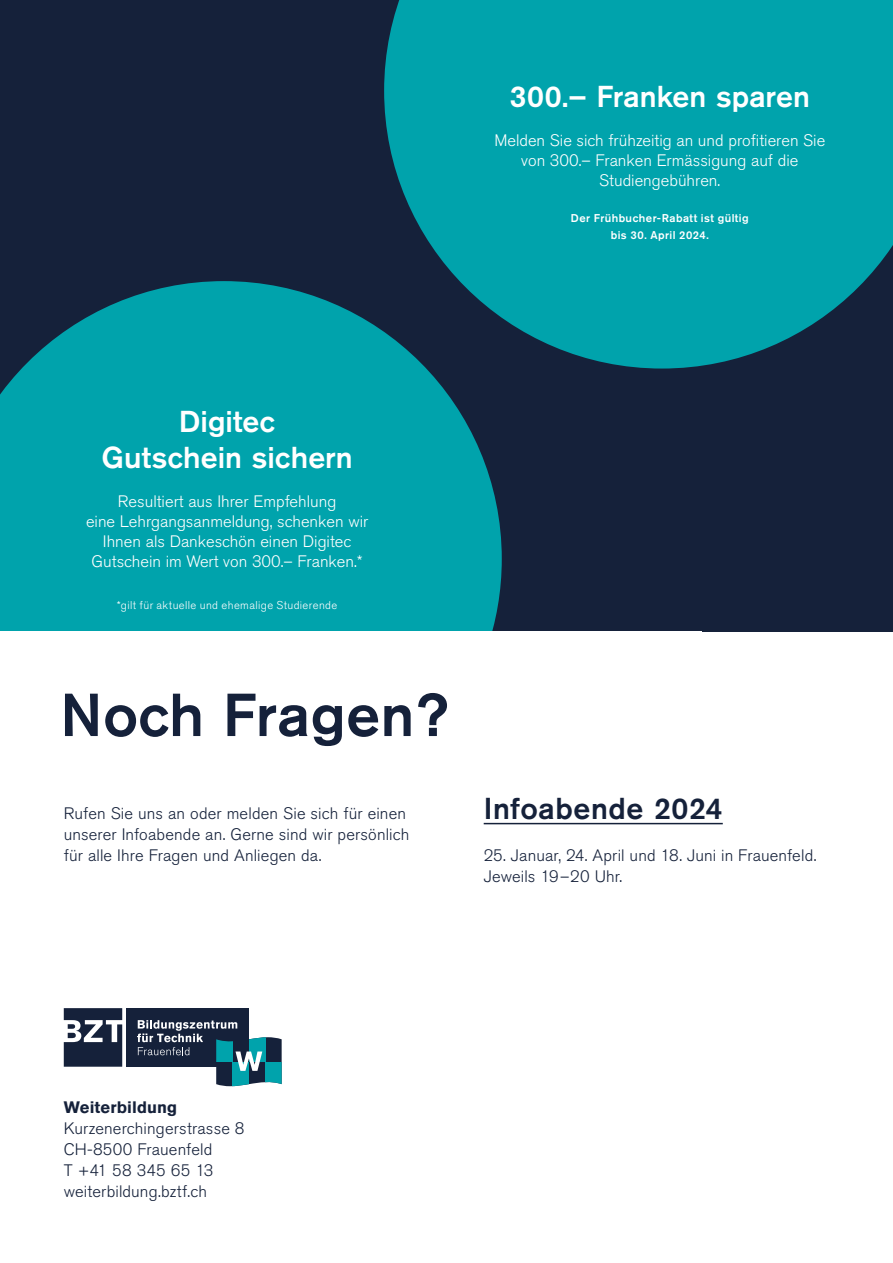
<style>
.page{position:relative;width:893px;height:1263px;background:#fff}
.page>*{position:absolute;margin:0;border:0;box-sizing:border-box;transform-origin:0 0}
.t1{font:500 60px "Akzidenz Grotesk BE";letter-spacing:.01em;color:#15213a}
.t2{font:500 30px/36px "Akzidenz Grotesk BE";color:#fff;text-align:center}
.t3{font:500 30px "Akzidenz Grotesk BE";letter-spacing:.02em;color:#15213a}
.t4{font:300 16.5px/21px "Akzidenz Grotesk BE";letter-spacing:.01em;color:#15213a}
.t5{font:300 16.5px/19.8px "Akzidenz Grotesk BE";color:#fff;text-align:center}
.t6{font:700 16.5px "Akzidenz Grotesk BE";letter-spacing:.01em;color:#15213a}
.t7{font:500 11.25px/16.5px "Akzidenz Grotesk BE";letter-spacing:.04em;color:#fff;text-align:center}
.t8{font:300 11.25px "Akzidenz Grotesk BE";letter-spacing:.035em;color:#fff}
</style>
<div class="page">
<div style="left:0;top:0;width:893px;height:631px;background:#15213a"></div>
<svg style="left:0;top:281px;width:502px;height:350px;background:#0197a1"></svg>
<svg style="left:384px;top:0;width:509px;height:369px;background:#02919c"></svg>
<hr style="left:484px;top:823px;width:239px;height:1px;background:#15213a">
<svg style="left:64px;top:1008px;width:58px;height:59px"></svg>
<div style="left:126px;top:1008px;width:123px;height:59px;background:#15213a"></div>
<svg style="left:137px;top:1020px;width:145px;height:66px"></svg>
<h2 class="t2" style="left:510px;top:77px;width:302px">300.– Franken sparen</h2>
<p class="t5" style="left:494px;top:131px;width:332px">Melden Sie sich frühzeitig an und profitieren Sie von 300.– Franken Ermässigung auf die<br>Studiengebühren.</p>
<p class="t7" style="left:571px;top:210px;width:179px">Der Frühbucher-Rabatt ist gültig bis 30. April 2024.</p>
<h2 class="t2" style="left:102px;top:403px;width:253px">Digitec<br>Gutschein sichern</h2>
<p class="t5" style="left:86px;top:492px;width:284px">Resultiert aus Ihrer Empfehlung<br>eine Lehrgangsanmeldung, schenken wir Ihnen als Dankeschön einen Digitec Gutschein im Wert von 300.– Franken.*</p>
<p class="t8" style="left:117px;top:599px;width:222px">*gilt für aktuelle und ehemalige Studierende</p>
<h1 class="t1" style="left:60px;top:678px;width:390px">Noch Fragen?</h1>
<p class="t4" style="left:64px;top:803px;width:347px">Rufen Sie uns an oder melden Sie sich für einen unserer Infoabende an. Gerne sind wir persönlich für alle Ihre Fragen und Anliegen da.</p>
<h2 class="t3" style="left:484px;top:790px;width:241px">Infoabende 2024</h2>
<p class="t4" style="left:484px;top:845px;width:334px">25. Januar, 24. April und 18. Juni in Frauenfeld.<br>Jeweils 19–20 Uhr.</p>
<p class="t6" style="left:64px;top:1098px;width:115px">Weiterbildung</p>
<p class="t4" style="left:64px;top:1118px;width:182px">Kurzenerchingerstrasse 8<br>CH-8500 Frauenfeld<br>T +41 58 345 65 13 weiterbildung.bztf.ch</p>
</div>
